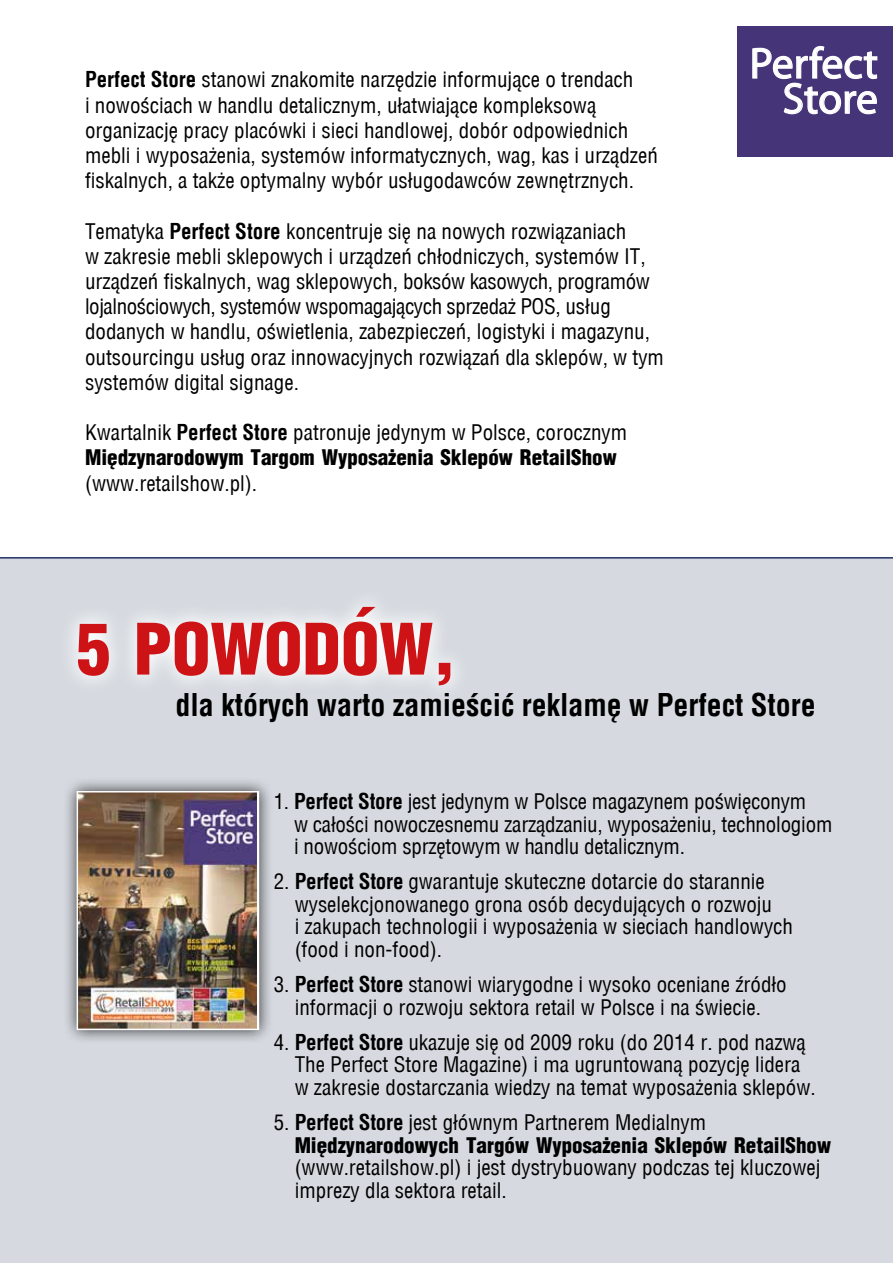
<style>
.page{position:relative;width:893px;height:1263px;background:#fff}
.page>*{position:absolute;margin:0;border:0;box-sizing:border-box;transform-origin:0 0}
.t1{font:900 69px "Switzerland Cond";color:#cd1316}
.t2{font:43.65px/35.2px "Myriad Pro";color:#fff;text-align:right}
.t3{font:700 30px "Switzerland Condensed";color:#000}
.t4{font:21px/25.2px "Switzerland Condensed";color:#000}
.t5{font:900 21px "Switzerland Cond";color:#000}
.s1{font-weight:700}
</style>
<div class="page">
<div style="left:0;top:557px;width:893px;height:706px;background:#d6dae0"></div>
<svg style="left:59px;top:588px;width:411px;height:116px;fill:#dee1e6"></svg>
<div style="left:62px;top:777px;width:211px;height:267px;background:#000;opacity:.75"></div>
<img style="left:80px;top:794px;width:176px;height:233px">
<div style="left:77px;top:791px;width:182px;height:239px;border:2px solid #fff"></div>
<div style="left:738px;top:27px;width:155px;height:130px;background:#463478"></div>
<svg style="left:752px;top:45px;width:126px;height:70px"></svg>
<p class="t4" style="left:85px;top:67px;width:574px"><span class="s1">Perfect Store</span> stanowi znakomite narzędzie informujące o trendach<br>i nowościach w handlu detalicznym, ułatwiające kompleksową organizację pracy placówki i sieci handlowej, dobór odpowiednich mebli i wyposażenia, systemów informatycznych, wag, kas i urządzeń fiskalnych, a także optymalny wybór usługodawców zewnętrznych.</p>
<p class="t4" style="left:85px;top:218px;width:580px">Tematyka <span class="s1">Perfect Store</span> koncentruje się na nowych rozwiązaniach<br>w zakresie mebli sklepowych i urządzeń chłodniczych, systemów IT, urządzeń fiskalnych, wag sklepowych, boksów kasowych, programów lojalnościowych, systemów wspomagających sprzedaż POS, usług dodanych w handlu, oświetlenia, zabezpieczeń, logistyki i magazynu, outsourcingu usług oraz innowacyjnych rozwiązań dla sklepów, w tym systemów digital signage.</p>
<p class="t4" style="left:85px;top:420px;width:544px">Kwartalnik <span class="s1">Perfect Store</span> patronuje jedynym w Polsce, corocznym</p>
<p class="t5" style="left:85px;top:444px;width:533px">Międzynarodowym Targom Wyposażenia Sklepów RetailShow</p>
<p class="t4" style="left:85px;top:470px;width:174px">(www.retailshow.pl).</p>
<h2 class="t2" style="left:750px;top:45px;width:130px">Perfect<br>Store</h2>
<h1 class="t1" style="left:76px;top:605px;width:381px">5 POWODÓW,</h1>
<h3 class="t3" style="left:176px;top:687px;width:642px">dla których warto zamieścić reklamę w Perfect Store</h3>
<p class="t4" style="left:294px;top:790px;width:540px;line-height:22.5px;text-indent:-20px">1. <span class="s1">Perfect Store</span> jest jedynym w Polsce magazynem poświęconym<br>w całości nowoczesnemu zarządzaniu, wyposażeniu, technologiom i nowościom sprzętowym w handlu detalicznym.</p>
<p class="t4" style="left:295px;top:870px;width:500px;line-height:22.5px;text-indent:-21px">2. <span class="s1">Perfect Store</span> gwarantuje skuteczne dotarcie do starannie wyselekcjonowanego grona osób decydujących o rozwoju<br>i zakupach technologii i wyposażenia w sieciach handlowych (food i non-food).</p>
<p class="t4" style="left:274px;top:973px;width:514px;line-height:22.5px;text-align:center">3. <span class="s1">Perfect Store</span> stanowi wiarygodne i wysoko oceniane źródło informacji o rozwoju sektora retail w Polsce i na świecie.</p>
<p class="t4" style="left:295px;top:1031px;width:522px;line-height:22.5px;text-indent:-21px">4. <span class="s1">Perfect Store</span> ukazuje się od 2009 roku (do 2014 r. pod nazwą<br>The Perfect Store Magazine) i ma ugruntowaną pozycję lidera w zakresie dostarczania wiedzy na temat wyposażenia sklepów.</p>
<p class="t4" style="left:274px;top:1110px;width:434px">5. <span class="s1">Perfect Store</span> jest głównym Partnerem Medialnym</p>
<p class="t5" style="left:295px;top:1131px;width:538px">Międzynarodowych Targów Wyposażenia Sklepów RetailShow</p>
<p class="t4" style="left:295px;top:1156px;width:527px;line-height:22.5px">(www.retailshow.pl) i jest dystrybuowany podczas tej kluczowej imprezy dla sektora retail.</p>
</div>
